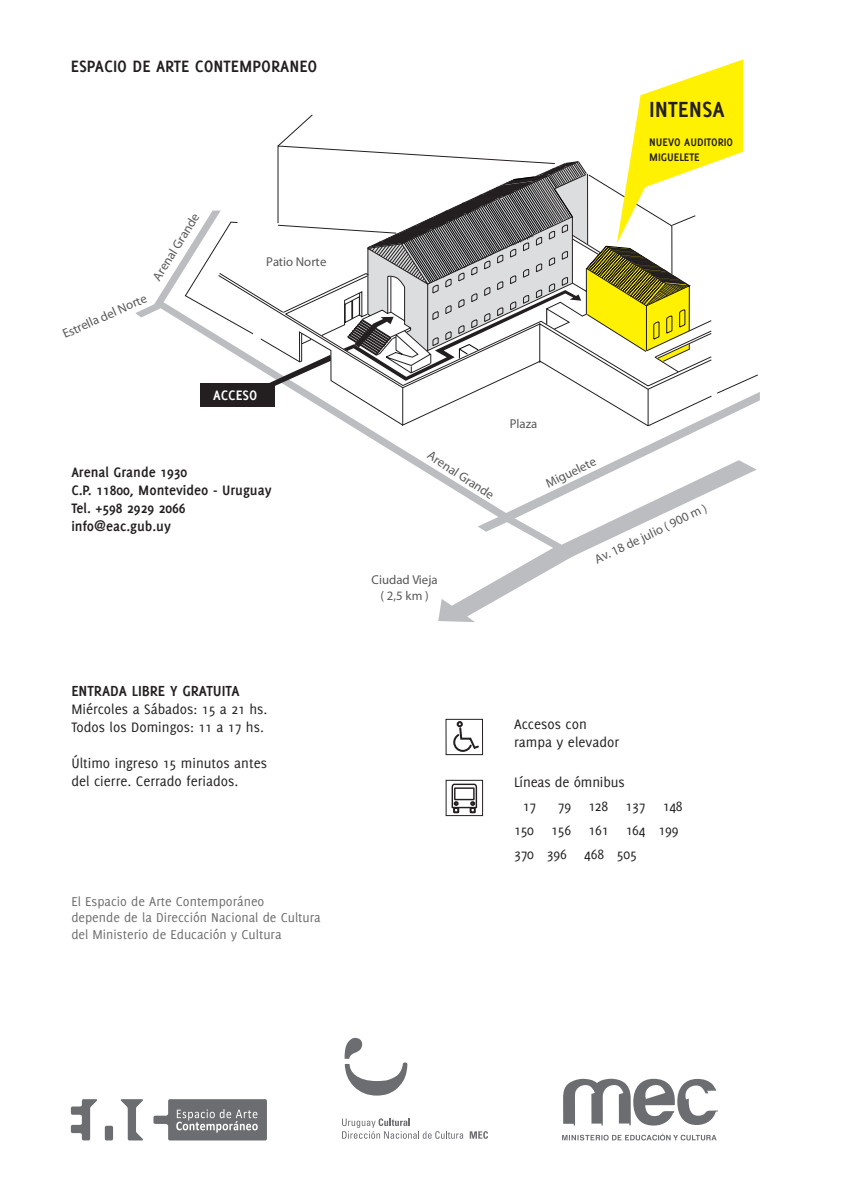
<style>
.page{position:relative;width:842px;height:1191px;background:#fff}
.page>*{position:absolute;margin:0;border:0;box-sizing:border-box;transform-origin:0 0}
.t1{font:700 24px "Delicious";color:#231f20}
.t2{font:700 18px "Delicious";color:#231f20}
.t3{font:700 16px "Delicious";color:#231f20}
.t4{font:15px "Delicious";color:#231f20}
.t5{font:700 15px "Delicious";color:#231f20}
.t6{font:700 15px "Delicious";color:#fff}
.t7{font:14px "Delicious";color:#6c6d70}
.t8{font:12.8px/15.4px "Myriad Pro";color:#57585a;text-align:center}
.t9{font:700 12px "Delicious";color:#231f20}
</style>
<div class="page">
<svg style="left:135px;top:255px;width:625px;height:367px"></svg>
<svg style="left:218px;top:334px;width:494px;height:92px"></svg>
<svg style="left:185px;top:210px;width:158px;height:124px"></svg>
<svg style="left:277px;top:114px;width:66px;height:112px"></svg>
<svg style="left:71px;top:1099px;width:26px;height:41px"></svg>
<div style="left:105px;top:1125px;width:8px;height:15px;background:#6c6d70;border-radius:2px"></div>
<svg style="left:120px;top:1099px;width:23px;height:41px"></svg>
<svg style="left:153px;top:1099px;width:114px;height:41px;background:#8a8b8d"></svg>
<svg style="left:345px;top:1037px;width:62px;height:58px"></svg>
<svg style="left:342px;top:1118px;width:121px;height:20px"></svg>
<svg style="left:470px;top:1131px;width:18px;height:7px"></svg>
<svg style="left:563px;top:1078px;width:155px;height:47px"></svg>
<svg style="left:562px;top:1133px;width:155px;height:7px"></svg>
<div style="left:445px;top:719px;width:38px;height:36px;border:1px solid #231f20"></div>
<svg style="left:453px;top:721px;width:26px;height:31px"></svg>
<svg style="left:451px;top:783px;width:27px;height:30px"></svg>
<div style="left:446px;top:780px;width:37px;height:36px;border:1px solid #231f20"></div>
<svg style="left:265px;top:355px;width:66px;height:33px"></svg>
<svg style="left:343px;top:59px;width:415px;height:335px"></svg>
<p class="t2" style="left:71px;top:56px;width:248px">ESPACIO DE ARTE CONTEMPORANEO</p>
<p class="t8" style="left:149px;top:275px;width:78px;rotate:-58deg">Arenal Grande</p>
<p class="t8" style="left:60px;top:327px;width:93px;rotate:-24deg">Estrella del Norte</p>
<p class="t8" style="left:266px;top:254px;width:62px">Patio Norte</p>
<p class="t6" style="left:213px;top:386px;width:46px">ACCESO</p>
<p class="t5" style="left:71px;top:463px;width:117px">Arenal Grande 1930</p>
<p class="t5" style="left:71px;top:481px;width:202px">C.P. 11800, Montevideo - Uruguay</p>
<p class="t5" style="left:71px;top:499px;width:116px">Tel. +598 2929 2066</p>
<p class="t5" style="left:71px;top:517px;width:101px">info@eac.gub.uy</p>
<p class="t3" style="left:71px;top:681px;width:170px">ENTRADA LIBRE Y GRATUITA</p>
<p class="t4" style="left:71px;top:700px;width:198px">Miércoles a Sábados: 15 a 21 hs.</p>
<p class="t4" style="left:71px;top:718px;width:194px">Todos los Domingos: 11 a 17 hs.</p>
<p class="t4" style="left:71px;top:754px;width:197px">Último ingreso 15 minutos antes</p>
<p class="t4" style="left:71px;top:772px;width:168px">del cierre. Cerrado feriados.</p>
<p class="t7" style="left:71px;top:893px;width:195px">El Espacio de Arte Contemporáneo</p>
<p class="t7" style="left:71px;top:910px;width:251px">depende de la Dirección Nacional de Cultura</p>
<p class="t7" style="left:71px;top:926px;width:212px">del Ministerio de Educación y Cultura</p>
<p class="t1" style="left:649px;top:96px;width:77px">INTENSA</p>
<p class="t9" style="left:649px;top:135px;width:86px">NUEVO AUDITORIO</p>
<p class="t9" style="left:649px;top:150px;width:52px">MIGUELETE</p>
<p class="t8" style="left:510px;top:416px;width:29px">Plaza</p>
<p class="t8" style="left:433px;top:447px;width:78px;rotate:33deg">Arenal Grande</p>
<p class="t8" style="left:543px;top:477px;width:56px;rotate:-26deg">Miguelete</p>
<p class="t8" style="left:372px;top:572px;width:68px">Ciudad Vieja ( 2,5 km )</p>
<p class="t8" style="left:592px;top:553px;width:124px;rotate:-26deg">Av. 18 de julio ( 900 m )</p>
<p class="t4" style="left:514px;top:716px;width:74px">Accesos con</p>
<p class="t4" style="left:514px;top:734px;width:107px">rampa y elevador</p>
<p class="t4" style="left:514px;top:774px;width:112px">Líneas de ómnibus</p>
<p class="t4" style="left:523px;top:798px;width:15px">17</p>
<p class="t4" style="left:558px;top:798px;width:126px">79 128 137 148</p>
<p class="t4" style="left:514px;top:822px;width:166px">150 156 161 164 199</p>
<p class="t4" style="left:514px;top:846px;width:124px">370 396 468 505</p>
</div>
